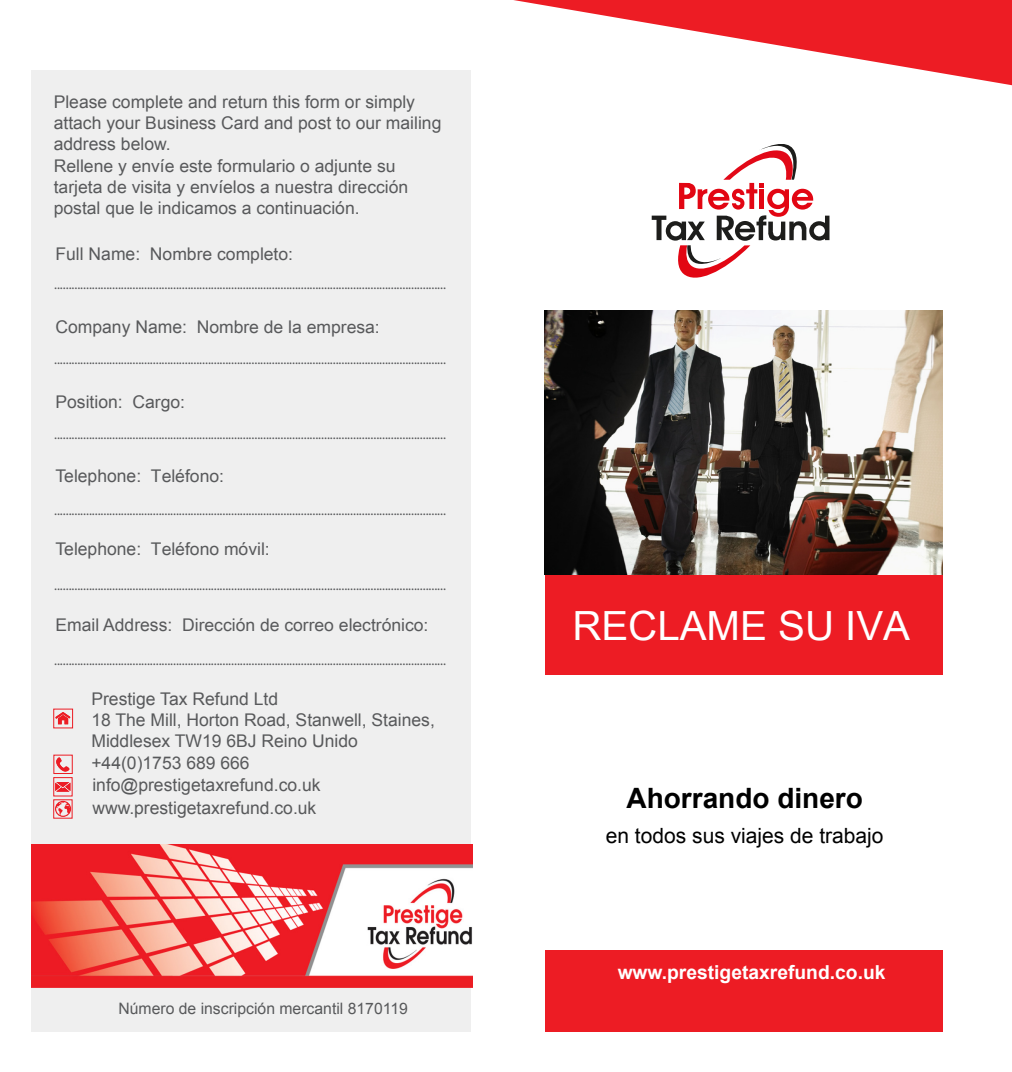
<style>
.page{position:relative;width:1012px;height:1072px;background:#fff}
.page>*{position:absolute;margin:0;border:0;box-sizing:border-box;transform-origin:0 0}
.t1{font:40.25px "Arial Unicode MS";color:#fff}
.t2{font:700 28px "Arial";color:#000}
.t3{font:21px "Arial";color:#000}
.t4{font:700 19.25px "Arial";color:#fff}
.t5{font:17.5px/21.7px "Arial";color:#58595b}
.t6{font:17.5px/21px "Arial Unicode MS";color:#58595b}
.t7{font:15.75px "Arial";color:#58595b}
.t8{font:14px "Myriad Pro";color:#58595b}
.s1{font-family:"Arial"}
.s2{font-family:"Arial Unicode MS"}
</style>
<div class="page">
<div style="left:31px;top:70px;width:440px;height:961px;background:#efefef"></div>
<svg style="left:513px;top:0;width:499px;height:85px"></svg>
<div style="left:545px;top:574px;width:397px;height:100px;background:#ed1c24"></div>
<div style="left:545px;top:950px;width:397px;height:81px;background:#ed1c24"></div>
<svg style="left:652px;top:144px;width:177px;height:134px"></svg>
<svg style="left:55px;top:712px;width:15px;height:12px"></svg>
<div style="left:53px;top:708px;width:20px;height:20px;border:1px solid #ec1c24"></div>
<svg style="left:56px;top:757px;width:13px;height:14px"></svg>
<div style="left:53px;top:754px;width:20px;height:20px;border:1px solid #ec1c24"></div>
<svg style="left:55px;top:782px;width:15px;height:9px"></svg>
<div style="left:53px;top:777px;width:20px;height:19px;border:1px solid #ec1c24"></div>
<svg style="left:55px;top:801px;width:16px;height:15px"></svg>
<div style="left:53px;top:799px;width:20px;height:19px;border:1px solid #ec1c24"></div>
<img style="left:545px;top:310px;width:397px;height:264px">
<img style="left:31px;top:844px;width:441px;height:143px">
<p class="t5" style="left:54px;top:91px;width:389px;line-height:21px">Please complete and return this form or simply attach your Business Card and post to our mailing address below.</p>
<p class="t6" style="left:54px;top:155px;width:356px">Rellene y envíe este formulario o adjunte su tarjeta de visita y envíelos a nuestra dirección postal que le indicamos a continuación.</p>
<p class="t6" style="left:55px;top:242px;width:239px"><span class="s1">Full Name:</span> Nombre completo:</p>
<p class="t8" style="left:54px;top:275px;width:393px">.......................................................................................................................................</p>
<p class="t6" style="left:55px;top:316px;width:326px"><span class="s1">Company Name:</span> Nombre de la empresa:</p>
<p class="t8" style="left:54px;top:351px;width:393px">.......................................................................................................................................</p>
<p class="t5" style="left:55px;top:391px;width:131px">Position: <span class="s2">Cargo:</span></p>
<p class="t8" style="left:54px;top:426px;width:393px">.......................................................................................................................................</p>
<p class="t5" style="left:55px;top:465px;width:170px">Telephone: <span class="s2">Teléfono:</span></p>
<p class="t8" style="left:54px;top:501px;width:393px">.......................................................................................................................................</p>
<p class="t6" style="left:55px;top:538px;width:216px"><span class="s1">Telephone:</span> Teléfono móvil:</p>
<p class="t8" style="left:54px;top:576px;width:393px">.......................................................................................................................................</p>
<p class="t6" style="left:55px;top:613px;width:374px"><span class="s1">Email Address:</span> Dirección de correo electrónico:</p>
<p class="t8" style="left:54px;top:652px;width:393px">.......................................................................................................................................</p>
<p class="t5" style="left:91px;top:688px;width:345px">Prestige Tax Refund Ltd<br>18 The Mill, Horton Road, Stanwell, Staines,<br>Middlesex TW19 6BJ Reino Unido +44(0)1753 689 666 info@prestigetaxrefund.co.uk www.prestigetaxrefund.co.uk</p>
<p class="t7" style="left:118px;top:998px;width:291px">Número de inscripción mercantil 8170119</p>
<h1 class="t1" style="left:572px;top:596px;width:339px">RECLAME SU IVA</h1>
<h2 class="t2" style="left:626px;top:779px;width:238px">Ahorrando dinero</h2>
<h3 class="t3" style="left:606px;top:821px;width:279px">en todos sus viajes de trabajo</h3>
<h3 class="t4" style="left:618px;top:959px;width:269px">www.prestigetaxrefund.co.uk</h3>
</div>
